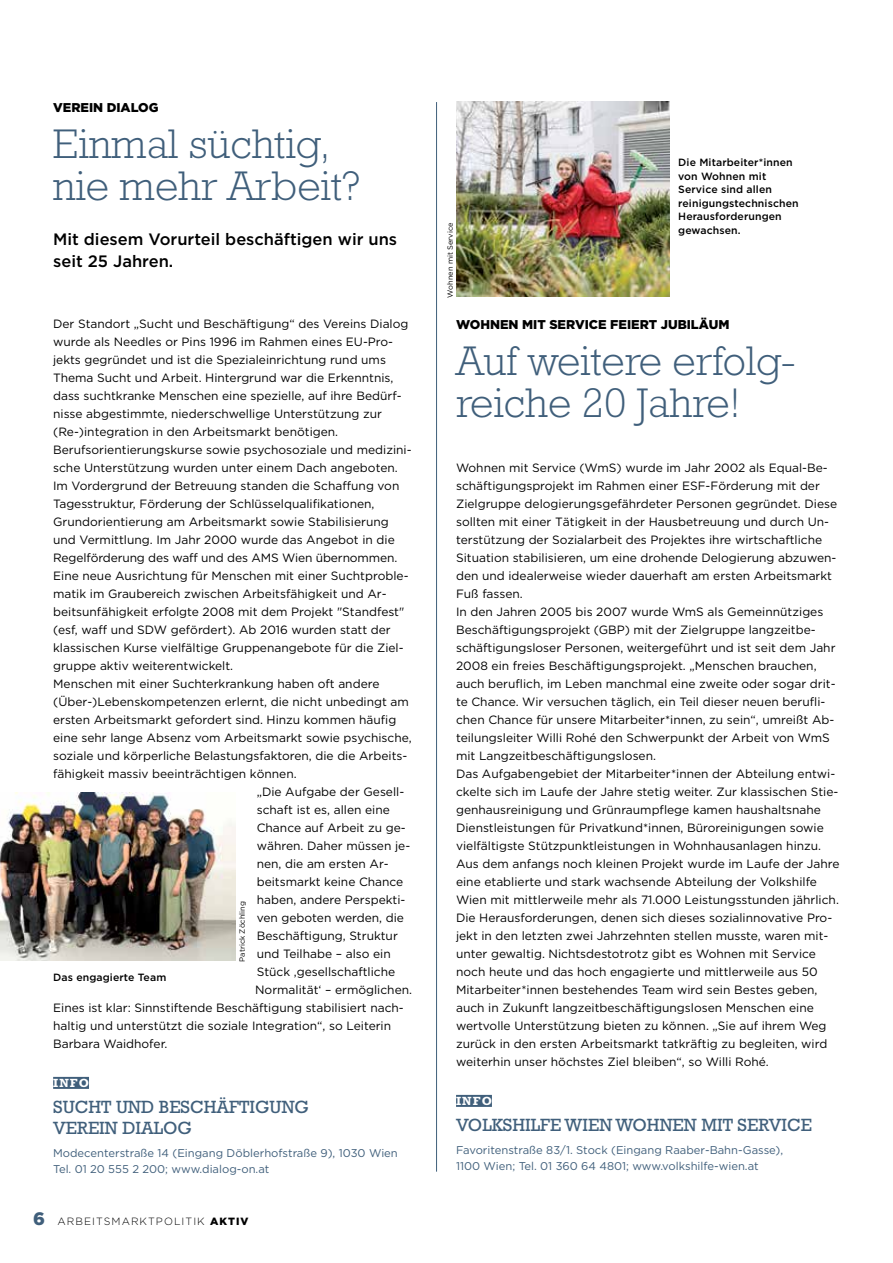
<style>
.page{position:relative;width:893px;height:1263px;background:#fff}
.page>*{position:absolute;margin:0;border:0;box-sizing:border-box;transform-origin:0 0}
.t1{font:300 42px/42px "Rockwell Std";color:#405f7b}
.t2{font:18px/21px "Rockwell Std";color:#405f7b}
.t3{font:500 16.5px/22.5px "Gotham HTF";color:#000}
.t4{font:900 12.75px "Gotham HTF";color:#000}
.t5{font:12px/18px "Gotham HTF";color:#000}
.t6{font:700 12px "Rockwell Std";letter-spacing:.09em;color:#fff}
.t7{font:11.25px/16.5px "Gotham HTF";color:#405f7b}
.t8{font:500 10.5px/13.5px "Gotham HTF";letter-spacing:.01em;color:#000}
.t9{font:300 10.5px "Gotham HTF";letter-spacing:.1em;color:#000}
.t10{font:7.5px "Gotham HTF";color:#000}
.s1{font-weight:900;font-size:18px;color:#405f7b}
.s2{font-weight:900}
</style>
<div class="page">
<div style="left:53px;top:1077px;width:36px;height:12px;background:#405f7b"></div>
<img style="left:456px;top:101px;width:214px;height:196px">
<div style="left:456px;top:1095px;width:36px;height:12px;background:#405f7b"></div>
<hr style="left:436px;top:102px;width:1px;height:1069px;background:#405f7b">
<img style="left:0;top:793px;width:235px;height:167px">
<p class="t4" style="left:53px;top:100px;width:106px">VEREIN DIALOG</p>
<h1 class="t1" style="left:53px;top:123px;width:309px">Einmal süchtig, nie mehr Arbeit?</h1>
<h3 class="t3" style="left:53px;top:227px;width:346px">Mit diesem Vorurteil beschäftigen wir uns seit 25 Jahren.</h3>
<p class="t5" style="left:53px;top:315px;width:357px">Der Standort „Sucht und Beschäftigung“ des Vereins Dialog</p>
<p class="t5" style="left:53px;top:333px;width:342px">wurde als Needles or Pins 1996 im Rahmen eines EU-Pro-</p>
<p class="t5" style="left:53px;top:351px;width:334px">jekts gegründet und ist die Spezialeinrichtung rund ums</p>
<p class="t5" style="left:53px;top:369px;width:342px">Thema Sucht und Arbeit. Hintergrund war die Erkenntnis,</p>
<p class="t5" style="left:53px;top:387px;width:350px">dass suchtkranke Menschen eine spezielle, auf ihre Bedürf-</p>
<p class="t5" style="left:53px;top:405px;width:330px">nisse abgestimmte, niederschwellige Unterstützung zur</p>
<p class="t5" style="left:53px;top:423px;width:287px">(Re-)integration in den Arbeitsmarkt benötigen.</p>
<p class="t5" style="left:53px;top:441px;width:360px">Berufsorientierungskurse sowie psychosoziale und medizini-</p>
<p class="t5" style="left:53px;top:459px;width:346px">sche Unterstützung wurden unter einem Dach angeboten.</p>
<p class="t5" style="left:53px;top:477px;width:348px">Im Vordergrund der Betreuung standen die Schaffung von</p>
<p class="t5" style="left:53px;top:495px;width:323px">Tagesstruktur, Förderung der Schlüsselqualifikationen,</p>
<p class="t5" style="left:53px;top:513px;width:337px">Grundorientierung am Arbeitsmarkt sowie Stabilisierung</p>
<p class="t5" style="left:53px;top:531px;width:343px">und Vermittlung. Im Jahr 2000 wurde das Angebot in die</p>
<p class="t5" style="left:53px;top:549px;width:346px">Regelförderung des waff und des AMS Wien übernommen.</p>
<p class="t5" style="left:53px;top:567px;width:357px">Eine neue Ausrichtung für Menschen mit einer Suchtproble-</p>
<p class="t5" style="left:53px;top:585px;width:335px">matik im Graubereich zwischen Arbeitsfähigkeit und Ar-</p>
<p class="t5" style="left:53px;top:603px;width:353px">beitsunfähigkeit erfolgte 2008 mit dem Projekt "Standfest"</p>
<p class="t5" style="left:53px;top:621px;width:339px">(esf, waff und SDW gefördert). Ab 2016 wurden statt der</p>
<p class="t5" style="left:53px;top:639px;width:352px">klassischen Kurse vielfältige Gruppenangebote für die Ziel-</p>
<p class="t5" style="left:53px;top:657px;width:182px">gruppe aktiv weiterentwickelt.</p>
<p class="t5" style="left:53px;top:675px;width:328px">Menschen mit einer Suchterkrankung haben oft andere</p>
<p class="t5" style="left:53px;top:693px;width:357px">(Über-)Lebenskompetenzen erlernt, die nicht unbedingt am</p>
<p class="t5" style="left:53px;top:711px;width:345px">ersten Arbeitsmarkt gefordert sind. Hinzu kommen häufig</p>
<p class="t5" style="left:53px;top:729px;width:360px">eine sehr lange Absenz vom Arbeitsmarkt sowie psychische,</p>
<p class="t5" style="left:53px;top:747px;width:356px">soziale und körperliche Belastungsfaktoren, die die Arbeits-</p>
<p class="t5" style="left:53px;top:765px;width:245px">fähigkeit massiv beeinträchtigen können.</p>
<p class="t5" style="left:257px;top:783px;width:149px">„Die Aufgabe der Gesell-</p>
<p class="t5" style="left:257px;top:801px;width:135px">schaft ist es, allen eine</p>
<p class="t5" style="left:257px;top:819px;width:150px">Chance auf Arbeit zu ge-</p>
<p class="t5" style="left:257px;top:837px;width:155px">währen. Daher müssen je-</p>
<p class="t5" style="left:257px;top:855px;width:134px">nen, die am ersten Ar-</p>
<p class="t5" style="left:257px;top:873px;width:148px">beitsmarkt keine Chance</p>
<p class="t5" style="left:257px;top:891px;width:150px">haben, andere Perspekti-</p>
<p class="t5" style="left:257px;top:909px;width:149px">ven geboten werden, die</p>
<p class="t5" style="left:257px;top:927px;width:143px">Beschäftigung, Struktur</p>
<p class="t5" style="left:257px;top:945px;width:136px">und Teilhabe – also ein</p>
<p class="t5" style="left:257px;top:963px;width:140px">Stück ,gesellschaftliche</p>
<p class="t5" style="left:255px;top:981px;width:158px">Normalität‘ – ermöglichen.</p>
<p class="t5" style="left:53px;top:999px;width:352px">Eines ist klar: Sinnstiftende Beschäftigung stabilisiert nach-</p>
<p class="t5" style="left:53px;top:1017px;width:340px">haltig und unterstützt die soziale Integration“, so Leiterin</p>
<p class="t5" style="left:53px;top:1035px;width:116px">Barbara Waidhofer.</p>
<p class="t6" style="left:53px;top:1076px;width:37px">INFO</p>
<h2 class="t2" style="left:53px;top:1096px;width:257px">SUCHT UND BESCHÄFTIGUNG<br>VEREIN DIALOG</h2>
<p class="t7" style="left:53px;top:1144px;width:346px">Modecenterstraße 14 (Eingang Döblerhofstraße 9), 1030 Wien<br>Tel. 01 20 555 2 200; www.dialog-on.at</p>
<p class="t10" style="left:238px;top:962px;width:62px;rotate:-90deg">Patrick Zöchling</p>
<p class="t8" style="left:53px;top:970px;width:115px">Das engagierte Team</p>
<p class="t9" style="left:33px;top:1216px;width:217px"><span class="s1">6</span> ARBEITSMARKTPOLITIK <span class="s2">AKTIV</span></p>
<p class="t10" style="left:446px;top:297px;width:76px;rotate:-90deg">Wohnen mit Service</p>
<p class="t8" style="left:678px;top:155px;width:122px">Die Mitarbeiter*innen von Wohnen mit<br>Service sind allen reinigungstechnischen<br>Herausforderungen gewachsen.</p>
<p class="t4" style="left:456px;top:317px;width:275px">WOHNEN MIT SERVICE FEIERT JUBILÄUM</p>
<h1 class="t1" style="left:456px;top:340px;width:341px">Auf weitere erfolg&shy;reiche 20 Jahre!</h1>
<p class="t5" style="left:456px;top:459px;width:385px">Wohnen mit Service (WmS) wurde im Jahr 2002 als Equal-Be&shy;schäftigungsprojekt im Rahmen einer ESF-Förderung mit der Zielgruppe delogierungsgefährdeter Personen gegründet. Diese sollten mit einer Tätigkeit in der Hausbetreuung und durch Un&shy;terstützung der Sozialarbeit des Projektes ihre wirtschaftliche Situation stabilisieren, um eine drohende Delogierung abzuwen&shy;den und idealerweise wieder dauerhaft am ersten Arbeitsmarkt Fuß fassen.<br>In den Jahren 2005 bis 2007 wurde WmS als Gemeinnütziges Beschäftigungsprojekt (GBP) mit der Zielgruppe langzeitbe&shy;schäftigungsloser Personen, weitergeführt und ist seit dem Jahr 2008 ein freies Beschäftigungsprojekt. „Menschen brauchen, auch beruflich, im Leben manchmal eine zweite oder sogar drit&shy;te Chance. Wir versuchen täglich, ein Teil dieser neuen berufli&shy;chen Chance für unsere Mitarbeiter*innen, zu sein“, umreißt Ab&shy;teilungsleiter Willi Rohé den Schwerpunkt der Arbeit von WmS mit Langzeitbeschäftigungslosen.<br>Das Aufgabengebiet der Mitarbeiter*innen der Abteilung entwi&shy;ckelte sich im Laufe der Jahre stetig weiter. Zur klassischen Stie&shy;genhausreinigung und Grünraumpflege kamen haushaltsnahe Dienstleistungen für Privatkund*innen, Büroreinigungen sowie vielfältigste Stützpunktleistungen in Wohnhausanlagen hinzu.<br>Aus dem anfangs noch kleinen Projekt wurde im Laufe der Jahre eine etablierte und stark wachsende Abteilung der Volkshilfe Wien mit mittlerweile mehr als 71.000 Leistungsstunden jährlich.<br>Die Herausforderungen, denen sich dieses sozialinnovative Pro&shy;jekt in den letzten zwei Jahrzehnten stellen musste, waren mit&shy;unter gewaltig. Nichtsdestotrotz gibt es Wohnen mit Service noch heute und das hoch engagierte und mittlerweile aus 50<br>Mitarbeiter*innen bestehendes Team wird sein Bestes geben, auch in Zukunft langzeitbeschäftigungslosen Menschen eine wertvolle Unterstützung bieten zu können. „Sie auf ihrem Weg zurück in den ersten Arbeitsmarkt tatkräftig zu begleiten, wird weiterhin unser höchstes Ziel bleiben“, so Willi Rohé.</p>
<p class="t6" style="left:456px;top:1094px;width:37px">INFO</p>
<h2 class="t2" style="left:456px;top:1114px;width:358px">VOLKSHILFE WIEN WOHNEN MIT SERVICE</h2>
<p class="t7" style="left:456px;top:1141px;width:329px">Favoritenstraße 83/1. Stock (Eingang Raaber-Bahn-Gasse),<br>1100 Wien; Tel. 01 360 64 4801; www.volkshilfe-wien.at</p>
</div>
